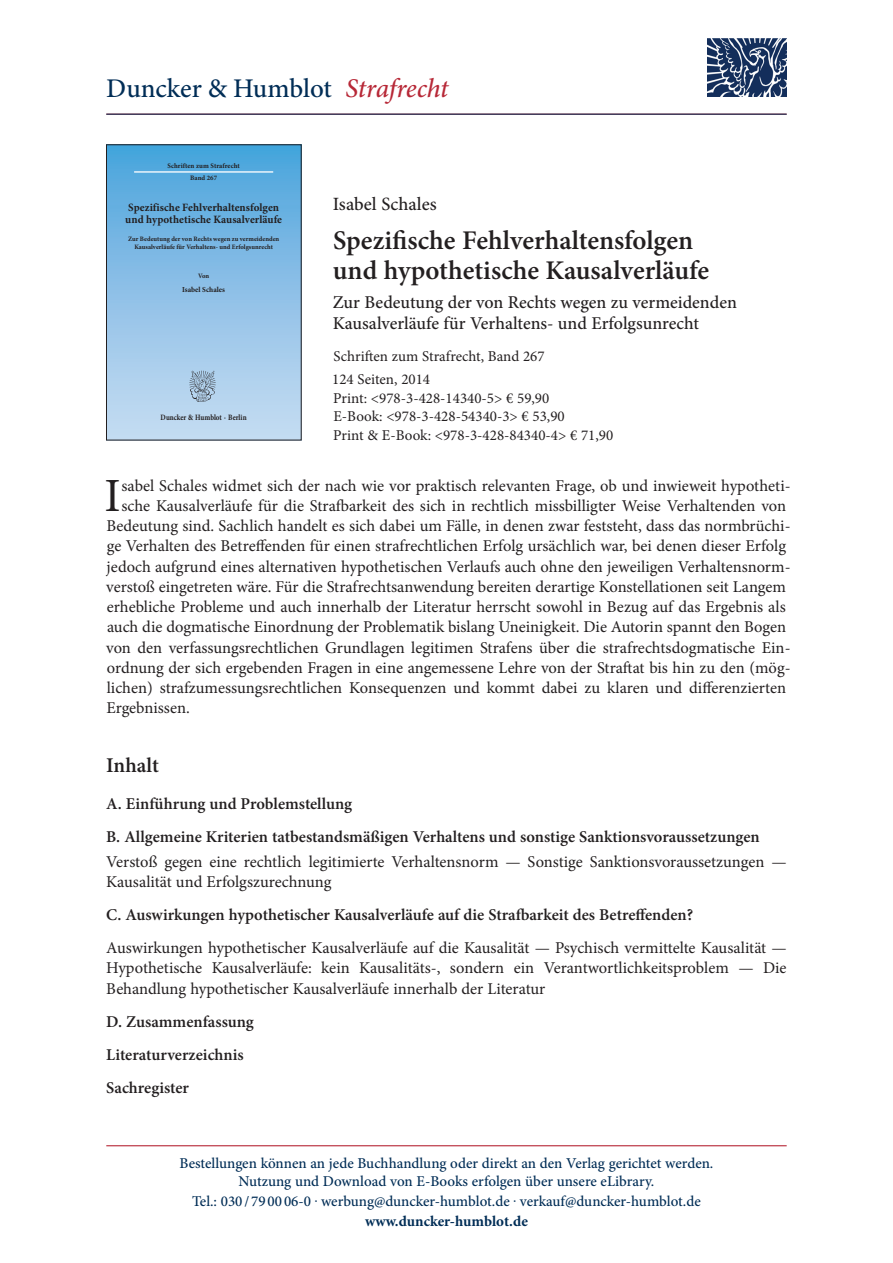
<style>
.page{position:relative;width:893px;height:1263px;background:#fff}
.page>*{position:absolute;margin:0;border:0;box-sizing:border-box;transform-origin:0 0}
.t1{font:47.7px "Minion Pro";color:#231f20}
.t2{font:600 27px/30px "Minion Pro";color:#231f20}
.t3{font:500 27px "Minion Pro";letter-spacing:-.005em;color:#002d56}
.t4{font:600 21px "Minion Pro";color:#231f20}
.t5{font:500 18.75px "Minion Pro";color:#231f20}
.t6{font:500 18px/21px "Minion Pro";color:#231f20}
.t7{font:16.5px/20.2px "Minion Pro";color:#231f20}
.t8{font:600 16.5px/33px "Minion Pro";color:#231f20}
.t9{font:500 15px/18px "Minion Pro";color:#002d56;text-align:center}
.t10{font:15px/18.8px "Minion Pro";color:#231f20}
.t11{font:700 15px "Minion Pro";color:#002d56}
.t12{font:700 11.25px/12.6px "Minion Pro";letter-spacing:.005em;color:#231f20}
.t13{font:700 8.1px "Minion Pro";letter-spacing:-.005em;color:#231f20;scale:.86 1}
.t14{font:700 7.65px "Minion Pro";color:#231f20}
.t15{font:700 7.05px "Minion Pro";letter-spacing:.01em;color:#231f20}
.t16{font:700 6.75px "Minion Pro";color:#231f20}
.t17{font:700 6.6px/7.5px "Minion Pro";color:#231f20;text-align:center}
.s1{font-style:italic;color:#b72837}
</style>
<div class="page">
<hr style="left:106px;top:1145px;width:681px;height:1px;background:#b72837">
<div style="left:106px;top:145px;width:195px;height:295px;background:linear-gradient(to bottom,#4ba4dc,#cbddf2)"></div>
<hr style="left:134px;top:171px;width:139px;height:2px;background:#fff">
<img style="left:188px;top:369px;width:29px;height:35px">
<div style="left:106px;top:145px;width:195px;height:295px;border:1px solid #231f20"></div>
<img style="left:707px;top:38px;width:79px;height:59px">
<hr style="left:106px;top:114px;width:681px;height:1px;background:#002d56">
<h2 class="t3" style="left:106px;top:70px;width:344px">Duncker &amp; Humblot <span class="s1">Strafrecht</span></h2>
<p class="t15" style="left:167px;top:161px;width:74px">Schriften zum Strafrecht</p>
<p class="t16" style="left:190px;top:173px;width:28px">Band 267</p>
<p class="t12" style="left:125px;top:200px;width:158px">Spezifische Fehlverhaltensfolgen und hypothetische Kausalverläufe</p>
<p class="t17" style="left:128px;top:235px;width:153px">Zur Bedeutung der von Rechts wegen zu vermeidenden<br>Kausalverläufe für Verhaltens- und Erfolgsunrecht</p>
<p class="t17" style="left:198px;top:272px;width:13px">Von</p>
<p class="t14" style="left:182px;top:285px;width:44px">Isabel Schales</p>
<p class="t13" style="left:161px;top:411px;width:102px">Duncker &amp; Humblot · Berlin</p>
<p class="t5" style="left:333px;top:192px;width:105px">Isabel Schales</p>
<h2 class="t2" style="left:333px;top:225px;width:378px">Spezifische Fehlverhaltensfolgen und hypothetische Kausalverläufe</h2>
<p class="t6" style="left:333px;top:292px;width:406px">Zur Bedeutung der von Rechts wegen zu vermeidenden<br>Kausalverläufe für Verhaltens- und Erfolgsunrecht</p>
<p class="t10" style="left:332px;top:345px;width:214px;line-height:23px">Schriften zum Strafrecht, Band 267<br>124 Seiten, 2014</p>
<p class="t10" style="left:333px;top:389px;width:282px">Print: &lt;978-3-428-14340-5&gt; € 59,90<br>E-Book: &lt;978-3-428-54340-3&gt; € 53,90<br>Print &amp; E-Book: &lt;978-3-428-84340-4&gt; € 71,90</p>
<h1 class="t1" style="left:104px;top:464px;width:18px">I</h1>
<p class="t7" style="left:121px;top:475px;width:671px">sabel Schales widmet sich der nach wie vor praktisch relevanten Frage, ob und inwieweit hypotheti-</p>
<p class="t7" style="left:121px;top:495px;width:666px">sche Kausalverläufe für die Strafbarkeit des sich in rechtlich missbilligter Weise Verhaltenden von</p>
<p class="t7" style="left:106px;top:516px;width:686px">Bedeutung sind. Sachlich handelt es sich dabei um Fälle, in denen zwar feststeht, dass das normbrüchi-</p>
<p class="t7" style="left:107px;top:536px;width:681px">ge Verhalten des Betreffenden für einen strafrechtlichen Erfolg ursächlich war, bei denen dieser Erfolg</p>
<p class="t7" style="left:107px;top:556px;width:685px">jedoch aufgrund eines alternativen hypothetischen Verlaufs auch ohne den jeweiligen Verhaltensnorm-</p>
<p class="t7" style="left:106px;top:576px;width:681px">verstoß eingetreten wäre. Für die Strafrechtsanwendung bereiten derartige Konstellationen seit Langem</p>
<p class="t7" style="left:107px;top:597px;width:680px">erhebliche Probleme und auch innerhalb der Literatur herrscht sowohl in Bezug auf das Ergebnis als</p>
<p class="t7" style="left:107px;top:617px;width:680px">auch die dogmatische Einordnung der Problematik bislang Uneinigkeit. Die Autorin spannt den Bogen</p>
<p class="t7" style="left:106px;top:637px;width:686px">von den verfassungsrechtlichen Grundlagen legitimen Strafens über die strafrechtsdogmatische Ein-</p>
<p class="t7" style="left:107px;top:657px;width:685px">ordnung der sich ergebenden Fragen in eine angemessene Lehre von der Straftat bis hin zu den (mög-</p>
<p class="t7" style="left:107px;top:678px;width:681px">lichen) strafzumessungsrechtlichen Konsequenzen und kommt dabei zu klaren und differenzierten</p>
<p class="t7" style="left:106px;top:698px;width:85px">Ergebnissen.</p>
<p class="t4" style="left:106px;top:751px;width:54px">Inhalt</p>
<p class="t8" style="left:106px;top:788px;width:655px">A. Einführung und Problemstellung<br>B. Allgemeine Kriterien tatbestandsmäßigen Verhaltens und sonstige Sanktionsvoraussetzungen</p>
<p class="t7" style="left:106px;top:852px;width:682px">Verstoß gegen eine rechtlich legitimierte Verhaltensnorm — Sonstige Sanktionsvoraussetzungen —<br>Kausalität und Erfolgszurechnung</p>
<p class="t8" style="left:106px;top:898px;width:588px">C. Auswirkungen hypothetischer Kausalverläufe auf die Strafbarkeit des Betreffenden?</p>
<p class="t7" style="left:106px;top:938px;width:682px;text-align:justify">Auswirkungen hypothetischer Kausalverläufe auf die Kausalität — Psychisch vermittelte Kausalität — Hypothetische Kausalverläufe: kein Kausalitäts-, sondern ein Verantwortlichkeitsproblem — Die Behandlung hypothetischer Kausalverläufe innerhalb der Literatur</p>
<p class="t8" style="left:106px;top:1005px;width:149px">D. Zusammenfassung<br>Literaturverzeichnis<br>Sachregister</p>
<p class="t9" style="left:179px;top:1154px;width:535px">Bestellungen können an jede Buchhandlung oder direkt an den Verlag gerichtet werden.<br>Nutzung und Download von E-Books erfolgen über unsere eLibrary.</p>
<p class="t9" style="left:192px;top:1192px;width:510px">Tel.: 030 / 79 00 06-0 . werbung@duncker-humblot.de . verkauf@duncker-humblot.de</p>
<p class="t11" style="left:365px;top:1210px;width:164px">www.duncker-humblot.de</p>
</div>
